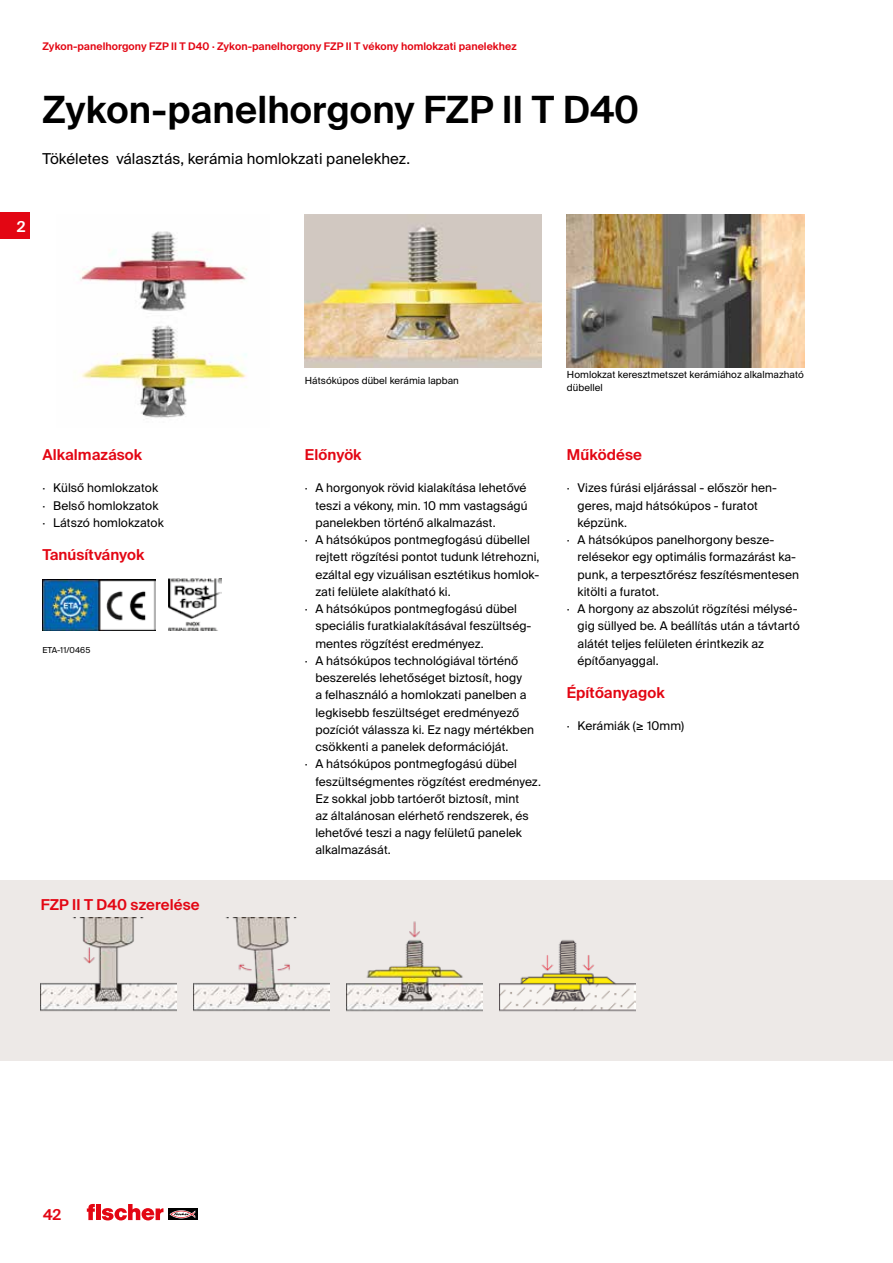
<style>
.page{position:relative;width:893px;height:1263px;background:#fff}
.page>*{position:absolute;margin:0;border:0;box-sizing:border-box;transform-origin:0 0}
.t1{font:600 37.5px "fischerstrong";letter-spacing:.005em;color:#000}
.t2{font:600 15px "fischerstrong";letter-spacing:.005em;color:#e30613}
.t3{font:15px "fischerstrong";letter-spacing:.005em;color:#000}
.t4{font:600 15px "fischerstrong";color:#fff}
.t5{font:12px/17.2px "fischerstrong";letter-spacing:.005em;color:#000}
.t6{font:600 10.5px "fischerstrong";letter-spacing:.005em;color:#e30613}
.t7{font:9.75px/13.5px "fischerstrong";letter-spacing:.005em;color:#000}
.t8{font:8.25px "fischerstrong";letter-spacing:.005em;color:#000}
</style>
<div class="page">
<svg style="left:168px;top:1208px;width:29px;height:12px"></svg>
<svg style="left:169px;top:1210px;width:26px;height:8px"></svg>
<svg style="left:87px;top:1204px;width:76px;height:16px"></svg>
<img style="left:305px;top:215px;width:237px;height:153px">
<img style="left:80px;top:231px;width:167px;height:187px">
<img style="left:567px;top:215px;width:238px;height:153px">
<div style="left:0;top:880px;width:893px;height:181px;background:#ede9e7"></div>
<img style="left:41px;top:917px;width:136px;height:95px">
<img style="left:194px;top:917px;width:136px;height:95px">
<img style="left:347px;top:921px;width:136px;height:91px">
<img style="left:500px;top:940px;width:136px;height:72px">
<img style="left:43px;top:579px;width:113px;height:51px">
<img style="left:169px;top:579px;width:53px;height:51px">
<div style="left:0;top:213px;width:30px;height:26px;background:#e30613"></div>
<p class="t6" style="left:43px;top:41px;width:476px">Zykon-panelhorgony FZP II T D40 · Zykon-panelhorgony FZP II T vékony homlokzati panelekhez</p>
<h1 class="t1" style="left:43px;top:88px;width:598px">Zykon-panelhorgony FZP II T D40</h1>
<p class="t3" style="left:43px;top:150px;width:369px">Tökéletes választás, kerámia homlokzati panelekhez.</p>
<p class="t4" style="left:17px;top:218px;width:10px">2</p>
<p class="t2" style="left:43px;top:446px;width:101px">Alkalmazások</p>
<p class="t5" style="left:43px;top:479px;width:123px">· Külső homlokzatok · Belső homlokzatok · Látszó homlokzatok</p>
<p class="t2" style="left:43px;top:546px;width:104px">Tanúsítványok</p>
<p class="t8" style="left:43px;top:645px;width:49px">ETA-11/0465</p>
<p class="t2" style="left:41px;top:896px;width:160px">FZP II T D40 szerelése</p>
<p class="t7" style="left:305px;top:374px;width:156px">Hátsókúpos dübel kerámia lapban</p>
<p class="t7" style="left:567px;top:367px;width:238px">Homlokzat keresztmetszet kerámiához alkalmazható dübellel</p>
<p class="t2" style="left:305px;top:446px;width:58px">Előnyök</p>
<p class="t5" style="left:305px;top:479px;width:223px">· A horgonyok rövid kialakítása lehetővé</p>
<p class="t5" style="left:315px;top:497px;width:214px">teszi a vékony, min. 10 mm vastagságú</p>
<p class="t5" style="left:315px;top:514px;width:182px">panelekben történő alkalmazást.</p>
<p class="t5" style="left:305px;top:531px;width:227px">· A hátsókúpos pontmegfogású dübellel</p>
<p class="t5" style="left:315px;top:548px;width:226px">rejtett rögzítési pontot tudunk létrehozni,</p>
<p class="t5" style="left:315px;top:566px;width:225px">ezáltal egy vizuálisan esztétikus homlok-</p>
<p class="t5" style="left:315px;top:583px;width:137px">zati felülete alakítható ki.</p>
<p class="t5" style="left:305px;top:600px;width:214px">· A hátsókúpos pontmegfogású dübel</p>
<p class="t5" style="left:315px;top:617px;width:218px">speciális furatkialakításával feszültség-</p>
<p class="t5" style="left:315px;top:635px;width:170px">mentes rögzítést eredményez.</p>
<p class="t5" style="left:305px;top:652px;width:215px">· A hátsókúpos technológiával történő</p>
<p class="t5" style="left:315px;top:669px;width:208px">beszerelés lehetőséget biztosít, hogy</p>
<p class="t5" style="left:315px;top:686px;width:213px">a felhasználó a homlokzati panelben a</p>
<p class="t5" style="left:315px;top:704px;width:205px">legkisebb feszültséget eredményező</p>
<p class="t5" style="left:315px;top:721px;width:220px">pozíciót válassza ki. Ez nagy mértékben</p>
<p class="t5" style="left:315px;top:738px;width:195px">csökkenti a panelek deformációját.</p>
<p class="t5" style="left:305px;top:755px;width:214px">· A hátsókúpos pontmegfogású dübel</p>
<p class="t5" style="left:315px;top:773px;width:227px">feszültségmentes rögzítést eredményez.</p>
<p class="t5" style="left:315px;top:790px;width:205px">Ez sokkal jobb tartóerőt biztosít, mint</p>
<p class="t5" style="left:315px;top:807px;width:215px">az általánosan elérhető rendszerek, és</p>
<p class="t5" style="left:315px;top:824px;width:208px">lehetővé teszi a nagy felületű panelek</p>
<p class="t5" style="left:315px;top:842px;width:77px">alkalmazását.</p>
<p class="t2" style="left:567px;top:446px;width:76px">Működése</p>
<p class="t5" style="left:567px;top:479px;width:211px">· Vizes fúrási eljárással - először hen-</p>
<p class="t5" style="left:578px;top:497px;width:182px">geres, majd hátsókúpos - furatot</p>
<p class="t5" style="left:578px;top:514px;width:51px">képzünk.</p>
<p class="t5" style="left:567px;top:531px;width:209px">· A hátsókúpos panelhorgony besze-</p>
<p class="t5" style="left:578px;top:548px;width:220px">relésekor egy optimális formazárást ka-</p>
<p class="t5" style="left:578px;top:566px;width:223px">punk, a terpesztőrész feszítésmentesen</p>
<p class="t5" style="left:578px;top:583px;width:83px">kitölti a furatot.</p>
<p class="t5" style="left:567px;top:600px;width:232px">· A horgony az abszolút rögzítési mélysé-</p>
<p class="t5" style="left:578px;top:617px;width:224px">gig süllyed be. A beállítás után a távtartó</p>
<p class="t5" style="left:578px;top:635px;width:188px">alátét teljes felületen érintkezik az</p>
<p class="t5" style="left:578px;top:652px;width:83px">építőanyaggal.</p>
<p class="t2" style="left:567px;top:684px;width:99px">Építőanyagok</p>
<p class="t5" style="left:567px;top:717px;width:119px">· Kerámiák (≥ 10mm)</p>
<p class="t2" style="left:43px;top:1206px;width:20px">42</p>
</div>
